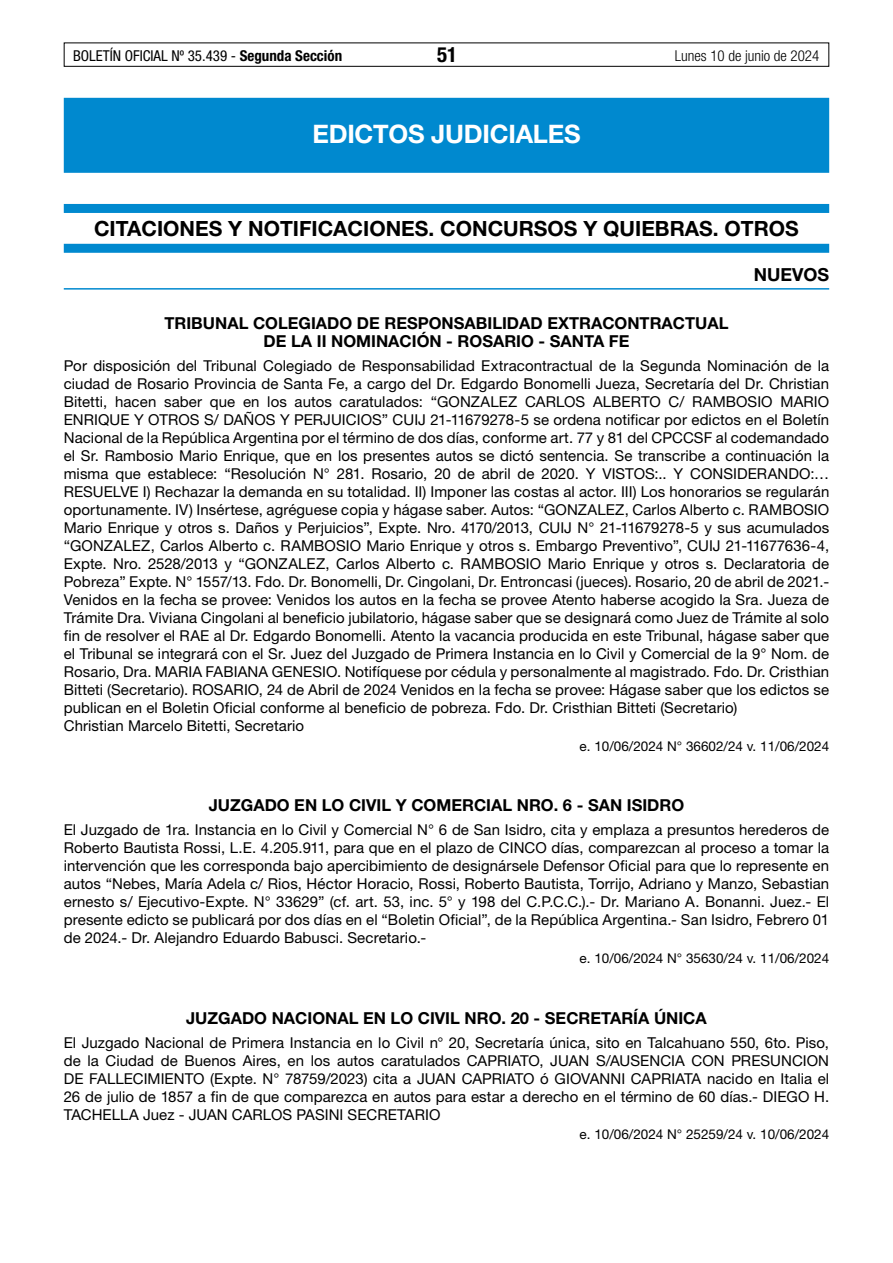
<style>
.page{position:relative;width:893px;height:1263px;background:#fff}
.page>*{position:absolute;margin:0;border:0;box-sizing:border-box;transform-origin:0 0}
.t1{font:700 25.5px "Helvetica Neue LT Std";letter-spacing:-.01em;color:#fff}
.t2{font:700 21px "Helvetica Neue LT Std";color:#000}
.t3{font:700 condensed 21px "Helvetica Neue LT Std";color:#000}
.t4{font:700 18px "Helvetica Neue LT Std";color:#000}
.t5{font:700 16.5px/18px "Helvetica Neue LT Std";color:#000;text-align:center}
.t6{font:15px/18px "Helvetica Neue LT Std";letter-spacing:.005em;color:#000;text-align:justify}
.t7{font:condensed 15px "Helvetica Neue LT Std";color:#000}
.t8{font:300 condensed 15px "Helvetica Neue LT Std";color:#000}
.t9{font:13.5px "Helvetica Neue LT Std";color:#000}
.s1{font-weight:700}
</style>
<div class="page">
<div style="left:64px;top:43px;width:765px;height:24px;border:1px solid #000"></div>
<div style="left:64px;top:98px;width:765px;height:75px;background:#0089cf"></div>
<div style="left:64px;top:204px;width:765px;height:9px;background:#0089cf"></div>
<div style="left:64px;top:244px;width:765px;height:9px;background:#0089cf"></div>
<hr style="left:64px;top:288px;width:765px;height:2px;background:#0089cf">
<p class="t7" style="left:73px;top:47px;width:271px">BOLETÍN OFICIAL Nº 35.439 - <span class="s1">Segunda Sección</span></p>
<h2 class="t3" style="left:437px;top:42px;width:22px">51</h2>
<p class="t8" style="left:675px;top:47px;width:146px">Lunes 10 de junio de 2024</p>
<h1 class="t1" style="left:312px;top:118px;width:270px">EDICTOS JUDICIALES</h1>
<h2 class="t2" style="left:94px;top:216px;width:706px">CITACIONES Y NOTIFICACIONES. CONCURSOS Y QUIEBRAS. OTROS</h2>
<p class="t4" style="left:754px;top:263px;width:77px">NUEVOS</p>
<p class="t5" style="left:164px;top:313px;width:566px">TRIBUNAL COLEGIADO DE RESPONSABILIDAD EXTRACONTRACTUAL<br>DE LA II NOMINACIÓN - ROSARIO - SANTA FE</p>
<p class="t6" style="left:64px;top:356px;width:767px;text-align:left">Por disposición del Tribunal Colegiado de Responsabilidad Extracontractual de la Segunda Nominación de la ciudad de Rosario Provincia de Santa Fe, a cargo del Dr. Edgardo Bonomelli Jueza, Secretaría del Dr. Christian Bitetti, hacen saber que en los autos caratulados: “GONZALEZ CARLOS ALBERTO C/ RAMBOSIO MARIO ENRIQUE Y OTROS S/ DAÑOS Y PERJUICIOS” CUIJ 21-11679278-5 se ordena notificar por edictos en el Boletín Nacional de la República Argentina por el término de dos días, conforme art. 77 y 81 del CPCCSF al codemandado el Sr. Rambosio Mario Enrique, que en los presentes autos se dictó sentencia. Se transcribe a continuación la misma que establece: “Resolución N° 281. Rosario, 20 de abril de 2020. Y VISTOS:.. Y CONSIDERANDO:… RESUELVE I) Rechazar la demanda en su totalidad. II) Imponer las costas al actor. III) Los honorarios se regularán oportunamente. IV) Insértese, agréguese copia y hágase saber. Autos: “GONZALEZ, Carlos Alberto c. RAMBOSIO Mario Enrique y otros s. Daños y Perjuicios”, Expte. Nro. 4170/2013, CUIJ N° 21-11679278-5 y sus acumulados “GONZALEZ, Carlos Alberto c. RAMBOSIO Mario Enrique y otros s. Embargo Preventivo”, CUIJ 21-11677636-4, Expte. Nro. 2528/2013 y “GONZALEZ, Carlos Alberto c. RAMBOSIO Mario Enrique y otros s. Declaratoria de Pobreza” Expte. N° 1557/13. Fdo. Dr. Bonomelli, Dr. Cingolani, Dr. Entroncasi (jueces). Rosario, 20 de abril de 2021.- Venidos en la fecha se provee: Venidos los autos en la fecha se provee Atento haberse acogido la Sra. Jueza de Trámite Dra. Viviana Cingolani al beneficio jubilatorio, hágase saber que se designará como Juez de Trámite al solo fin de resolver el RAE al Dr. Edgardo Bonomelli. Atento la vacancia producida en este Tribunal, hágase saber que el Tribunal se integrará con el Sr. Juez del Juzgado de Primera Instancia en lo Civil y Comercial de la 9° Nom. de Rosario, Dra. MARIA FABIANA GENESIO. Notifíquese por cédula y personalmente al magistrado. Fdo. Dr. Cristhian Bitteti (Secretario). ROSARIO, 24 de Abril de 2024 Venidos en la fecha se provee: Hágase saber que los edictos se publican en el Boletin Oficial conforme al beneficio de pobreza. Fdo. Dr. Cristhian Bitteti (Secretario)<br>Christian Marcelo Bitetti, Secretario</p>
<p class="t9" style="left:580px;top:738px;width:251px">e. 10/06/2024 N° 36602/24 v. 11/06/2024</p>
<p class="t5" style="left:209px;top:796px;width:477px">JUZGADO EN LO CIVIL Y COMERCIAL NRO. 6 - SAN ISIDRO</p>
<p class="t6" style="left:64px;top:821px;width:767px">El Juzgado de 1ra. Instancia en lo Civil y Comercial N° 6 de San Isidro, cita y emplaza a presuntos herederos de Roberto Bautista Rossi, L.E. 4.205.911, para que en el plazo de CINCO días, comparezcan al proceso a tomar la intervención que les corresponda bajo apercibimiento de designársele Defensor Oficial para que lo represente en autos “Nebes, María Adela c/ Rios, Héctor Horacio, Rossi, Roberto Bautista, Torrijo, Adriano y Manzo, Sebastian ernesto s/ Ejecutivo-Expte. N° 33629” (cf. art. 53, inc. 5° y 198 del C.P.C.C.).- Dr. Mariano A. Bonanni. Juez.- El presente edicto se publicará por dos días en el “Boletin Oficial”, de la República Argentina.- San Isidro, Febrero 01 de 2024.- Dr. Alejandro Eduardo Babusci. Secretario.-</p>
<p class="t9" style="left:580px;top:950px;width:251px">e. 10/06/2024 N° 35630/24 v. 11/06/2024</p>
<p class="t5" style="left:186px;top:1008px;width:522px">JUZGADO NACIONAL EN LO CIVIL NRO. 20 - SECRETARÍA ÚNICA</p>
<p class="t6" style="left:64px;top:1033px;width:767px">El Juzgado Nacional de Primera Instancia en lo Civil n° 20, Secretaría única, sito en Talcahuano 550, 6to. Piso, de la Ciudad de Buenos Aires, en los autos caratulados CAPRIATO, JUAN S/AUSENCIA CON PRESUNCION DE FALLECIMIENTO (Expte. N° 78759/2023) cita a JUAN CAPRIATO ó GIOVANNI CAPRIATA nacido en Italia el 26 de julio de 1857 a fin de que comparezca en autos para estar a derecho en el término de 60 días.- DIEGO H.<br>TACHELLA Juez - JUAN CARLOS PASINI SECRETARIO</p>
<p class="t9" style="left:580px;top:1126px;width:251px">e. 10/06/2024 N° 25259/24 v. 10/06/2024</p>
</div>
